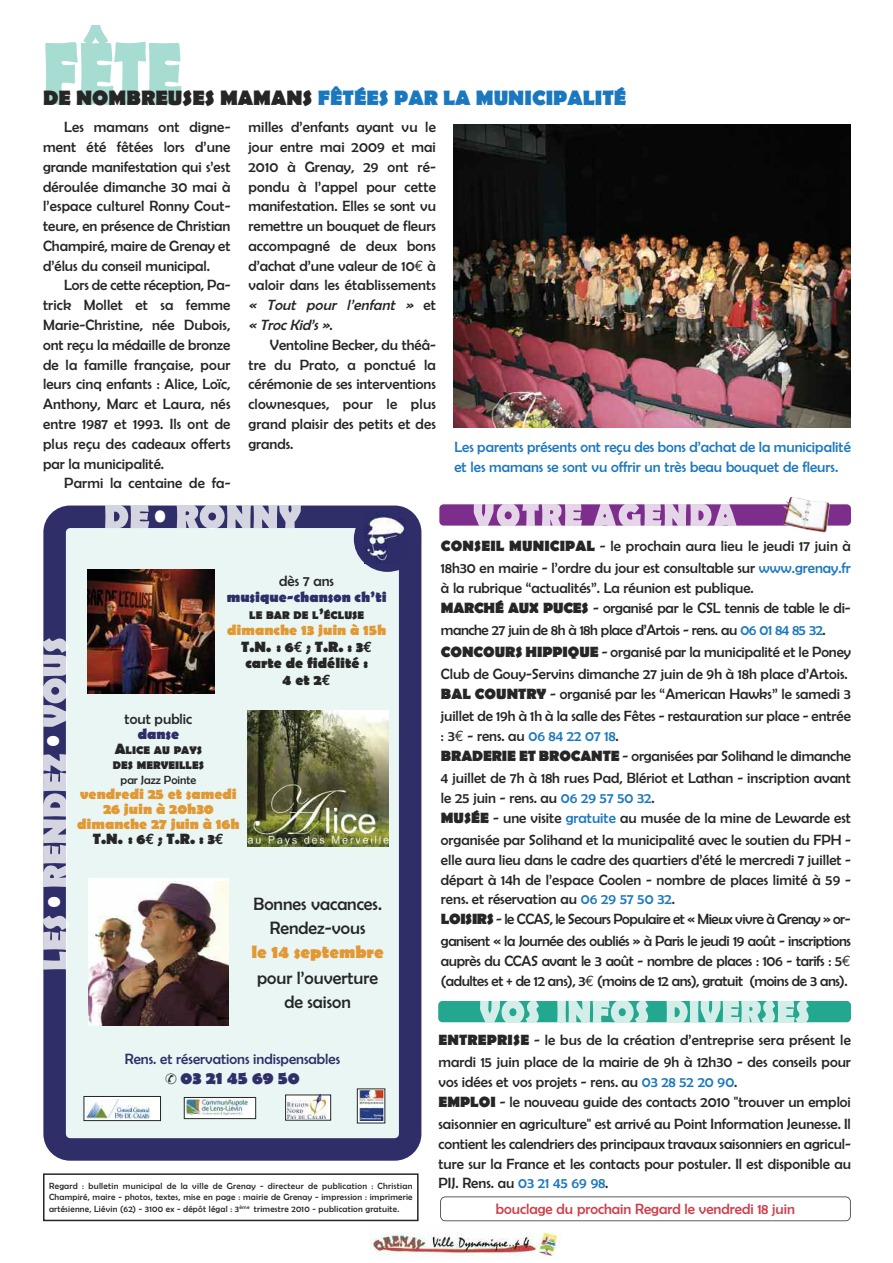
<style>
.page{position:relative;width:893px;height:1263px;background:#fff}
.page>*{position:absolute;margin:0;border:0;box-sizing:border-box;transform-origin:0 0}
.t1{font:29.7px "Berlin Sans FB";color:#fff;scale:.91 1}
.t2{font:700 21px "Berlin Sans FB";color:#1c78be}
.t3{font:18px/23.7px "Berlin Sans FB";color:#272627;text-align:center}
.t4{font:700 18px "Berlin Sans FB";color:#e29833}
.t5{font:700 18px "Berlin Sans FB";color:#2f2e68}
.t6{font:15px/19.8px "Berlin Sans FB";color:#272627}
.t7{font:15px/19.8px "Berlin Sans FB";color:#1c78be}
.t8{font:700 15px/15px "Berlin Sans FB";color:#e29833;text-align:center}
.t9{font:700 15px/16.5px "Berlin Sans FB";color:#272627;text-align:center}
.t10{font:15px "Berlin Sans FB";color:#cf3e4b}
.t11{font:15px "Berlin Sans FB";color:#2f2e68}
.t12{font:700 15px "Berlin Sans FB";color:#2f2e68}
.t13{font:12px "Berlin Sans FB";color:#272627}
.t14{font:700 11.25px/15px "Berlin Sans FB";color:#272627}
.t15{font:9px/11.9px "Berlin Sans FB";letter-spacing:.025em;color:#272627;text-align:justify}
.s1{color:#272627}
.s2{font-family:"Euro Mono"}
.s3{font-style:italic}
.s4{font-size:15px}
.s5{color:#e29833}
.s6{font-family:"Euro Mono";color:#272627}
.s7{font-weight:700}
.s8{color:#1c78be}
</style>
<div class="page">
<img style="left:371px;top:1221px;width:191px;height:35px">
<div style="left:43px;top:1173px;width:376px;height:48px;border:2px solid #272627"></div>
<svg style="left:439px;top:504px;width:412px;height:22px;fill:#7d2d8c"></svg>
<svg style="left:474px;top:504px;width:142px;height:22px"></svg>
<img style="left:783px;top:496px;width:47px;height:37px">
<svg style="left:438px;top:1001px;width:413px;height:21px"></svg>
<svg style="left:480px;top:1001px;width:154px;height:22px"></svg>
<div style="left:440px;top:1196px;width:411px;height:25px;border:2px solid #272627;border-radius:5px"></div>
<svg style="left:45px;top:25px;width:136px;height:80px"></svg>
<img style="left:453px;top:124px;width:398px;height:304px">
<svg style="left:43px;top:505px;width:378px;height:656px"></svg>
<hr style="left:66px;top:915px;width:3px;height:54px;background:#fbfdfd">
<svg style="left:43px;top:915px;width:23px;height:54px"></svg>
<hr style="left:66px;top:772px;width:1px;height:115px;background:#fbfdfd">
<svg style="left:43px;top:772px;width:23px;height:115px"></svg>
<hr style="left:66px;top:638px;width:3px;height:89px;background:#fbfdfd">
<svg style="left:43px;top:638px;width:23px;height:89px"></svg>
<hr style="left:105px;top:528px;width:44px;height:1px;background:#fbfdfd">
<svg style="left:105px;top:505px;width:44px;height:23px"></svg>
<hr style="left:177px;top:528px;width:124px;height:1px;background:#fbfdfd">
<svg style="left:177px;top:505px;width:124px;height:23px"></svg>
<svg style="left:86px;top:1098px;width:73px;height:21px"></svg>
<img style="left:86px;top:1099px;width:64px;height:19px">
<div style="left:84px;top:1096px;width:77px;height:25px;border:1px solid #272627"></div>
<div style="left:286px;top:1095px;width:45px;height:25px;background:#fff"></div>
<img style="left:287px;top:1096px;width:39px;height:22px">
<div style="left:285px;top:1094px;width:46px;height:26px;border:1px solid #272627"></div>
<div style="left:184px;top:1097px;width:72px;height:21px;background:#fff"></div>
<img style="left:186px;top:1099px;width:63px;height:16px">
<div style="left:184px;top:1097px;width:72px;height:22px;border:1px solid #272627"></div>
<svg style="left:359px;top:1090px;width:24px;height:31px"></svg>
<img style="left:359px;top:1091px;width:24px;height:29px">
<div style="left:357px;top:1088px;width:28px;height:35px;border:1px solid #272627"></div>
<div style="left:354px;top:506px;width:67px;height:66px;background:#2f2e68;border-radius:50%"></div>
<img style="left:365px;top:512px;width:41px;height:51px">
<div style="left:88px;top:878px;width:141px;height:147px;background:#fff"></div>
<img style="left:88px;top:882px;width:141px;height:143px">
<img style="left:87px;top:569px;width:127px;height:125px">
<img style="left:247px;top:711px;width:141px;height:136px">
<h2 class="t2" style="left:43px;top:85px;width:585px"><span class="s1">DE NOMBREUSES MAMANS</span> FÊTÉES PAR LA MUNICIPALITÉ</h2>
<p class="t6" style="left:43px;top:117px;width:189px;text-align:justify;text-indent:21px">Les mamans ont digne&shy;ment été fêtées lors d’une grande manifestation qui s’est déroulée dimanche 30 mai à l’espace culturel Ronny Cout&shy;teure, en présence de Christian Champiré, maire de Grenay et d’élus du conseil municipal.</p>
<p class="t6" style="left:43px;top:275px;width:189px;text-align:justify;text-indent:21px">Lors de cette réception, Pa&shy;trick Mollet et sa femme Marie-Christine, née Dubois, ont reçu la médaille de bronze de la famille française, pour leurs cinq enfants : Alice, Loïc, Anthony, Marc et Laura, nés entre 1987 et 1993. Ils ont de plus reçu des cadeaux offerts par la municipalité.</p>
<p class="t6" style="left:64px;top:473px;width:168px">Parmi la centaine de fa-</p>
<p class="t6" style="left:248px;top:117px;width:189px;text-align:justify">milles d’enfants ayant vu le jour entre mai 2009 et mai 2010 à Grenay, 29 ont ré&shy;pondu à l’appel pour cette manifestation. Elles se sont vu remettre un bouquet de fleurs accompagné de deux bons d’achat d’une valeur de 10<span class="s2">€</span> à valoir dans les établissements <span class="s3">« Tout pour l’enfant »</span> e t <span class="s3">« Troc Kid’s »</span>.</p>
<p class="t6" style="left:248px;top:335px;width:189px;text-align:justify;text-indent:21px">Ventoline Becker, du théâ&shy;tre du Prato, a ponctué la cérémonie de ses interventions clownesques, pour le plus grand plaisir des petits et des grands.</p>
<p class="t7" style="left:454px;top:437px;width:398px">Les parents présents ont reçu des bons d’achat de la municipalité et les mamans se sont vu offrir un très beau bouquet de fleurs.</p>
<h1 class="t1" style="left:154px;top:497px;width:15px">•</h1>
<h1 class="t1" style="left:34px;top:747px;width:15px;rotate:-90deg">•</h1>
<p class="t6" style="left:279px;top:570px;width:56px">dès 7 ans</p>
<p class="t12" style="left:227px;top:588px;width:161px">musique-chanson ch’ti</p>
<p class="t14" style="left:249px;top:607px;width:117px">LE BAR DE L<span class="s4">’</span>ÉCLUSE</p>
<p class="t9" style="left:227px;top:622px;width:160px"><span class="s5">dimanche 13 juin à 15h<br></span>T.N. : 6<span class="s2">€</span> ; T.R. : 3<span class="s2">€ </span>carte de fidélité :<br>4 et 2<span class="s2">€</span></p>
<p class="t6" style="left:125px;top:709px;width:69px">tout public</p>
<p class="t12" style="left:138px;top:725px;width:43px">danse</p>
<p class="t14" style="left:113px;top:743px;width:93px"><span class="s4">A</span>LICE AU PAYS<br>DES MERVEILLES</p>
<p class="t13" style="left:121px;top:773px;width:77px">par Jazz Pointe</p>
<p class="t8" style="left:77px;top:787px;width:164px">vendredi 25 et samedi<br>26 juin à 20h30 dimanche 27 juin à 16h<br><span class="s1">T.N. : 6</span><span class="s6">€</span> <span class="s1">; T.R. : 3</span><span class="s6">€</span></p>
<h1 class="t1" style="left:35px;top:908px;width:15px;rotate:-90deg">•</h1>
<p class="t3" style="left:253px;top:892px;width:130px">Bonnes vacances.<br>Rendez-vous</p>
<p class="t4" style="left:251px;top:941px;width:134px">le 14 septembre</p>
<p class="t3" style="left:257px;top:966px;width:123px">pour l’ouverture de saison</p>
<p class="t11" style="left:125px;top:1050px;width:217px">Rens. et réservations indispensables</p>
<p class="t5" style="left:165px;top:1067px;width:136px"><span class="s1">✆</span> 03 21 45 69 50</p>
<p class="t15" style="left:49px;top:1179px;width:365px">Regard : bulletin municipal de la ville de Grenay - directeur de publication : Christian Champiré, maire - photos, textes, mise en page : mairie de Grenay - impression : imprimerie artésienne, Liévin (62) - 3100 ex - dépôt légal : 3<sup>ème</sup> trimestre 2010 - publication gratuite.</p>
<p class="t6" style="left:441px;top:534px;width:411px;line-height:22px"><span class="s7">CONSEIL MUNICIPAL</span> - le prochain aura lieu le jeudi 17 juin à<br>18h30 en mairie - l’ordre du jour est consultable sur <span class="s8">www.grenay.fr</span></p>
<p class="t6" style="left:441px;top:577px;width:411px">à la rubrique “actualités”. La réunion est publique.<br><span class="s7">MARCHÉ AUX PUCES</span> - organisé par le CSL tennis de table le di-</p>
<p class="t6" style="left:441px;top:618px;width:412px;line-height:22.2px">manche 27 juin de 8h à 18h place d’Artois - rens. au <span class="s8">06 01 84 85 32</span>.<br><span class="s7">CONCOURS HIPPIQUE</span> - organisé par la municipalité et le Poney<br>Club de Gouy-Servins dimanche 27 juin de 9h à 18h place d’Artois.</p>
<p class="t6" style="left:441px;top:683px;width:411px;line-height:22px"><span class="s7">BAL COUNTRY</span> - organisé par les “American Hawks” le samedi 3 juillet de 19h à 1h à la salle des Fêtes - restauration sur place - entrée</p>
<p class="t6" style="left:441px;top:726px;width:411px">: 3<span class="s2">€</span> - rens. au <span class="s8">06 84 22 07 18</span>.<br><span class="s7">BRADERIE ET BROCANTE</span> - organisées par Solihand le dimanche</p>
<p class="t6" style="left:441px;top:768px;width:412px">4 juillet de 7h à 18h rues Pad, Blériot et Lathan - inscription avant le 25 juin - rens. au <span class="s8">06 29 57 50 32</span>.<br><span class="s7">MUSÉE</span> - une visite <span class="s8">gratuite</span> au musée de la mine de Lewarde est</p>
<p class="t6" style="left:441px;top:830px;width:411px">organisée par Solihand et la municipalité avec le soutien du FPH - elle aura lieu dans le cadre des quartiers d’été le mercredi 7 juillet - départ à 14h de l’espace Coolen - nombre de places limité à 59 - rens. et réservation au <span class="s8">06 29 57 50 32</span>.<br><span class="s7">LOISIRS</span> - le CCAS, le Secours Populaire et « Mieux vivre à Grenay » or-</p>
<p class="t6" style="left:441px;top:931px;width:411px;text-align:justify">ganisent « la Journée des oubliés » à Paris le jeudi 19 août - inscriptions auprès du CCAS avant le 3 août - nombre de places : 106 - tarifs : 5<span class="s2">€ </span>(adultes et + de 12 ans), 3<span class="s2">€</span> (moins de 12 ans), gratuit (moins de 3 ans).</p>
<p class="t6" style="left:438px;top:1029px;width:414px;line-height:22px"><span class="s7">ENTREPRISE</span> - le bus de la création d’entreprise sera présent le mardi 15 juin place de la mairie de 9h à 12h30 - des conseils pour</p>
<p class="t6" style="left:438px;top:1072px;width:414px">vos idées et vos projets - rens. au <span class="s8">03 28 52 20 90</span>.<br><span class="s7">EMPLOI</span> - le nouveau guide des contacts 2010 "trouver un emploi</p>
<p class="t6" style="left:438px;top:1114px;width:414px;text-align:justify">saisonnier en agriculture" est arrivé au Point Information Jeunesse. Il contient les calendriers des principaux travaux saisonniers en agricul&shy;ture sur la France et les contacts pour postuler. Il est disponible au PIJ. Rens. au <span class="s8">03 21 45 69 98</span>.</p>
<p class="t10" style="left:496px;top:1200px;width:301px">bouclage du prochain Regard le vendredi 18 juin</p>
</div>
